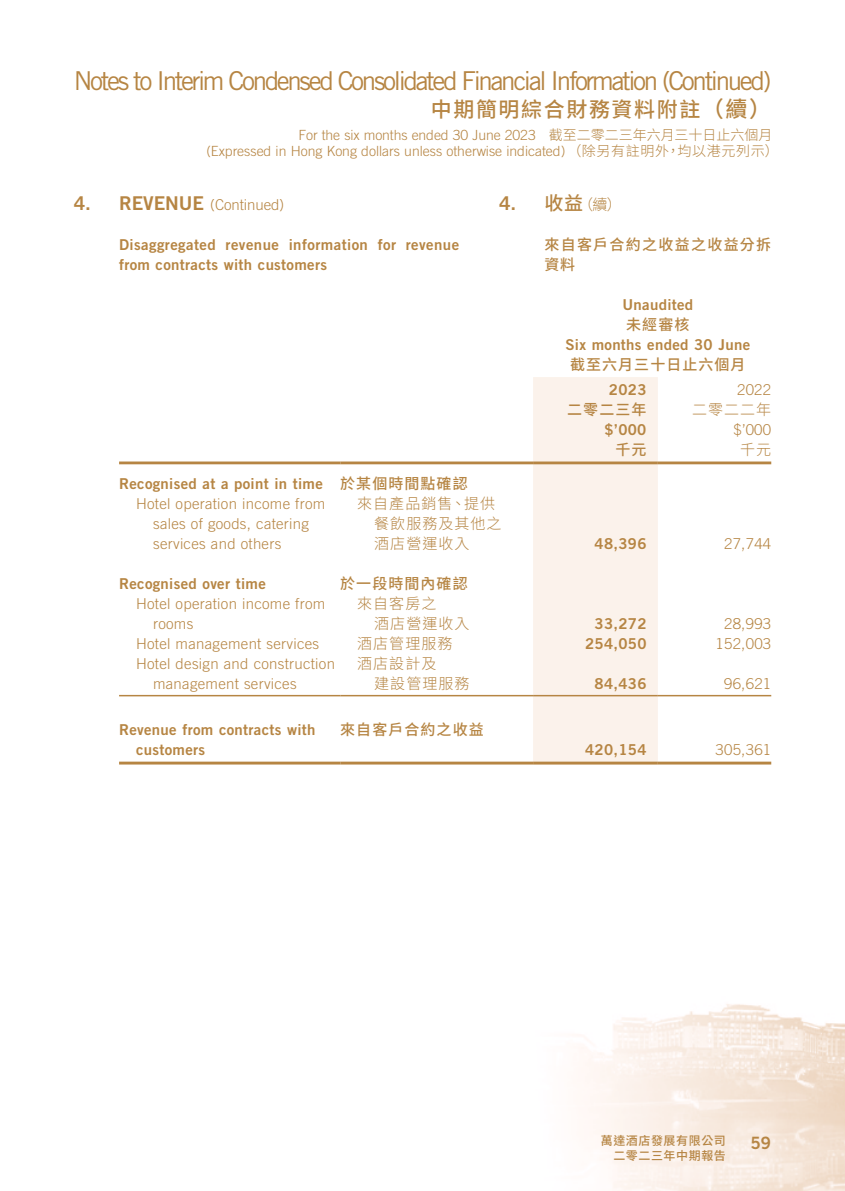
<style>
.page{position:relative;width:845px;height:1191px;background:#fff}
.page>*{position:absolute;margin:0;border:0;box-sizing:border-box;transform-origin:0 0}
.t1{font:26px "Trade Gothic LT Std";letter-spacing:-.09em;color:#b68543}
.t2{font:500 21px "Source Han Sans TC";letter-spacing:.075em;color:#b68543}
.t3{font:17px "Trade Gothic LT Std Bd 2";color:#b68543}
.Body_Text{font:15px/20px "Trade Gothic LT Std Bd 2";letter-spacing:.02em;color:#b68543}
.Body_Text-2{font:300 15px/20px "Trade Gothic LT Std";letter-spacing:.02em;color:#b68543}
.Body_Text-3{font:300 15px/20px "Source Han Sans TC";letter-spacing:.07em;color:#b68543}
.Body_Text-4{font:500 15px "Source Han Sans TC";letter-spacing:.07em;color:#b68543}
.Heading_1{font:300 15px "Trade Gothic LT Std";letter-spacing:-.005em;color:#b68543}
.C_Body_Text{font:500 15px/20px "Source Han Sans TC";letter-spacing:.085em;color:#b68543}
.C_Heading_1{font:300 15px "Source Han Sans TC";color:#b68543}
.t4{font:300 14px/16px "Trade Gothic LT Std";color:#b68543}
.t5{font:500 12px "Source Han Sans TC";letter-spacing:.045em;color:#b68543}
.s1{font-size:22px}
.s2{font-family:"Source Han Sans TC"}
.s3{font-family:"Trade Gothic LT Std Bd 2";font-weight:400;font-size:19px}
.s4{font-weight:500;font-size:19px}
</style>
<div class="page">
<img style="left:581px;top:1004px;width:264px;height:187px">
<div style="left:533px;top:377px;width:125px;height:384px;background:#fbf2eb"></div>
<hr style="left:119px;top:461px;width:221px;height:3px;background:#b68543">
<hr style="left:340px;top:461px;width:193px;height:3px;background:#b68543">
<hr style="left:533px;top:461px;width:125px;height:3px;background:#b68543">
<hr style="left:658px;top:461px;width:113px;height:3px;background:#b68543">
<hr style="left:119px;top:695px;width:221px;height:1px;background:#b68543">
<hr style="left:340px;top:695px;width:193px;height:1px;background:#b68543">
<hr style="left:533px;top:695px;width:125px;height:1px;background:#b68543">
<hr style="left:658px;top:695px;width:113px;height:1px;background:#b68543">
<hr style="left:119px;top:761px;width:221px;height:3px;background:#b68543">
<hr style="left:340px;top:761px;width:193px;height:3px;background:#b68543">
<hr style="left:533px;top:761px;width:125px;height:3px;background:#b68543">
<hr style="left:658px;top:761px;width:113px;height:3px;background:#b68543">
<h1 class="t1" style="left:74px;top:65px;width:699px">Notes to Interim Condensed Consolidated Financial Information (Continued)</h1>
<h2 class="t2" style="left:431px;top:97px;width:342px">中期簡明綜合財務資料附註<span class="s1">（續）</span></h2>
<p class="t4" style="left:206px;top:127px;width:574px;text-indent:92px">For the six months ended 30 June 2023 <span class="s2">截至二零二三年六月三十日止六個月</span>(Expressed in Hong Kong dollars unless otherwise indicated) <span class="s2">（除另有註明外，均以港元列示）</span></p>
<p class="Heading_1" style="left:74px;top:195px;width:212px"><span class="s3">4. REVENUE</span> (Continued)</p>
<p class="Body_Text" style="left:119px;top:234px;width:342px">Disaggregated revenue information for revenue from contracts with customers</p>
<p class="C_Heading_1" style="left:499px;top:196px;width:124px"><span class="s3">4.</span> <span class="s4">收益</span>（續）</p>
<p class="C_Body_Text" style="left:544px;top:234px;width:228px">來自客戶合約之收益之收益分拆資料</p>
<p class="Body_Text" style="left:622px;top:294px;width:72px">Unaudited</p>
<p class="Body_Text-4" style="left:626px;top:316px;width:65px">未經審核</p>
<p class="Body_Text" style="left:565px;top:334px;width:186px">Six months ended 30 June</p>
<p class="Body_Text-4" style="left:570px;top:356px;width:177px">截至六月三十日止六個月</p>
<p class="Body_Text" style="left:609px;top:380px;width:39px">2023</p>
<p class="Body_Text-2" style="left:737px;top:380px;width:36px">2022</p>
<p class="Body_Text-4" style="left:567px;top:401px;width:81px">二零二三年</p>
<p class="Body_Text-3" style="left:692px;top:400px;width:81px">二零二二年</p>
<p class="Body_Text" style="left:604px;top:420px;width:44px">$’000</p>
<p class="Body_Text-2" style="left:733px;top:420px;width:39px">$’000</p>
<p class="Body_Text-4" style="left:615px;top:441px;width:33px">千元</p>
<p class="Body_Text-3" style="left:740px;top:440px;width:33px">千元</p>
<p class="Body_Text" style="left:119px;top:473px;width:205px">Recognised at a point in time</p>
<p class="Body_Text-4" style="left:340px;top:474px;width:129px">於某個時間點確認</p>
<p class="Body_Text-2" style="left:153px;top:493px;width:174px;text-indent:-17px">Hotel operation income from sales of goods, catering services and others</p>
<p class="Body_Text-3" style="left:374px;top:493px;width:129px;text-indent:-17px">來自產品銷售、提供餐飲服務及其他之酒店營運收入</p>
<p class="Body_Text" style="left:119px;top:573px;width:148px">Recognised over time</p>
<p class="Body_Text-4" style="left:340px;top:574px;width:129px">於一段時間內確認</p>
<p class="Body_Text-2" style="left:153px;top:593px;width:174px;text-indent:-17px">Hotel operation income from rooms</p>
<p class="Body_Text-3" style="left:374px;top:593px;width:97px;text-indent:-17px">來自客房之<br>酒店營運收入</p>
<p class="Body_Text" style="left:594px;top:533px;width:53px">48,396</p>
<p class="Body_Text-2" style="left:724px;top:533px;width:49px">27,744</p>
<p class="Body_Text" style="left:594px;top:613px;width:53px">33,272</p>
<p class="Body_Text-2" style="left:724px;top:613px;width:49px">28,993</p>
<p class="Body_Text-2" style="left:136px;top:633px;width:185px">Hotel management services</p>
<p class="Body_Text-3" style="left:357px;top:633px;width:97px">酒店管理服務</p>
<p class="Body_Text" style="left:585px;top:633px;width:63px">254,050</p>
<p class="Body_Text-2" style="left:715px;top:633px;width:57px">152,003</p>
<p class="Body_Text-2" style="left:153px;top:653px;width:183px;text-indent:-17px">Hotel design and construction management services</p>
<p class="Body_Text-3" style="left:374px;top:653px;width:97px;text-indent:-17px">酒店設計及<br>建設管理服務</p>
<p class="Body_Text" style="left:594px;top:673px;width:53px">84,436</p>
<p class="Body_Text-2" style="left:724px;top:673px;width:49px">96,621</p>
<p class="Body_Text" style="left:136px;top:719px;width:181px;text-indent:-17px">Revenue from contracts with customers</p>
<p class="Body_Text-4" style="left:340px;top:720px;width:145px">來自客戶合約之收益</p>
<p class="Body_Text" style="left:585px;top:739px;width:63px">420,154</p>
<p class="Body_Text-2" style="left:715px;top:739px;width:57px">305,361</p>
<p class="t5" style="left:601px;top:1133px;width:127px">萬達酒店發展有限公司</p>
<p class="t3" style="left:750px;top:1132px;width:22px">59</p>
<p class="t5" style="left:613px;top:1148px;width:114px">二零二三年中期報告</p>
</div>
